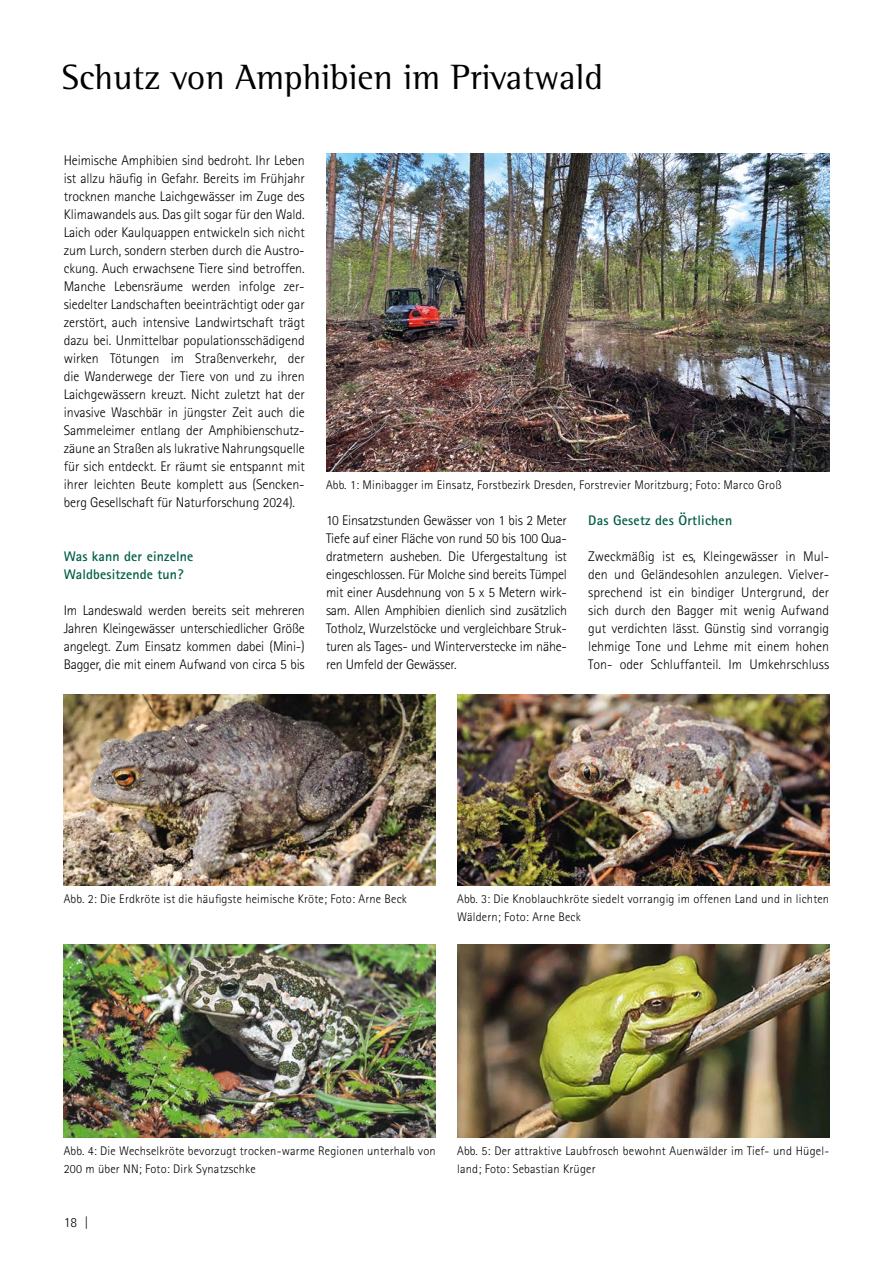
<style>
.page{position:relative;width:893px;height:1263px;background:#fff}
.page>*{position:absolute;margin:0;border:0;box-sizing:border-box;transform-origin:0 0}
.H1_Kapitelüberschrift{font:36px "Rotis Semi Serif Std";color:#000}
.Fließtext{font:300 13.95px/18px "Rotis Sans Serif Std";letter-spacing:-.015em;color:#000;text-align:justify}
.H2_Zwischenüberschrift_grün{font:700 13.95px/18px "Rotis Sans Serif Std";letter-spacing:.01em;color:#005e46}
.t1{font:300 12.45px/18px "Rotis Sans Serif Std";letter-spacing:.015em;color:#000}
</style>
<div class="page">
<img style="left:326px;top:154px;width:503px;height:317px">
<img style="left:64px;top:694px;width:372px;height:192px">
<img style="left:457px;top:694px;width:372px;height:192px">
<img style="left:64px;top:944px;width:372px;height:194px">
<img style="left:457px;top:944px;width:372px;height:194px">
<h1 class="H1_Kapitelüberschrift" style="left:62px;top:56px;width:543px">Schutz von Amphibien im Privatwald</h1>
<p class="Fließtext" style="left:64px;top:151px;width:242px">Heimische Amphibien sind bedroht. Ihr Leben ist allzu häufig in Gefahr. Bereits im Frühjahr trocknen manche Laichgewässer im Zuge des Klimawandels aus. Das gilt sogar für den Wald.<br>Laich oder Kaulquappen entwickeln sich nicht zum Lurch, sondern sterben durch die Austro&shy;ckung. Auch erwachsene Tiere sind betroffen.<br>Manche Lebensräume werden infolge zer&shy;siedelter Landschaften beeinträchtigt oder gar zerstört, auch intensive Landwirtschaft trägt dazu bei. Unmittelbar populationsschädigend wirken Tötungen im Straßenverkehr, der die Wanderwege der Tiere von und zu ihren Laichgewässern kreuzt. Nicht zuletzt hat der invasive Waschbär in jüngster Zeit auch die Sammeleimer entlang der Amphibienschutz&shy;zäune an Straßen als lukrative Nahrungsquelle für sich entdeckt. Er räumt sie entspannt mit ihrer leichten Beute komplett aus (Sencken&shy;berg Gesellschaft für Naturforschung 2024).</p>
<h3 class="H2_Zwischenüberschrift_grün" style="left:64px;top:547px;width:131px">Was kann der einzelne<br>Waldbesitzende tun?</h3>
<p class="Fließtext" style="left:64px;top:601px;width:242px">Im Landeswald werden bereits seit mehreren Jahren Kleingewässer unterschiedlicher Größe angelegt. Zum Einsatz kommen dabei (Mini-)<br>Bagger, die mit einem Aufwand von circa 5 bis</p>
<p class="t1" style="left:326px;top:476px;width:457px">Abb. 1: Minibagger im Einsatz, Forstbezirk Dresden, Forstrevier Moritzburg; Foto: Marco Groß</p>
<p class="Fließtext" style="left:326px;top:511px;width:242px">10 Einsatzstunden Gewässer von 1 bis 2 Meter Tiefe auf einer Fläche von rund 50 bis 100 Qua&shy;dratmetern ausheben. Die Ufergestaltung ist eingeschlossen. Für Molche sind bereits Tümpel mit einer Ausdehnung von 5 x 5 Metern wirk&shy;sam. Allen Amphibien dienlich sind zusätzlich Totholz, Wurzelstöcke und vergleichbare Struk&shy;turen als Tages- und Winterverstecke im nähe&shy;ren Umfeld der Gewässer.</p>
<h3 class="H2_Zwischenüberschrift_grün" style="left:588px;top:511px;width:146px">Das Gesetz des Örtlichen</h3>
<p class="Fließtext" style="left:588px;top:547px;width:242px">Zweckmäßig ist es, Kleingewässer in Mul&shy;den und Geländesohlen anzulegen. Vielver&shy;sprechend ist ein bindiger Untergrund, der sich durch den Bagger mit wenig Aufwand gut verdichten lässt. Günstig sind vorrangig lehmige Tone und Lehme mit einem hohen Ton- oder Schluffanteil. Im Umkehrschluss</p>
<p class="t1" style="left:64px;top:890px;width:345px">Abb. 2: Die Erdkröte ist die häufigste heimische Kröte; Foto: Arne Beck</p>
<p class="t1" style="left:457px;top:890px;width:374px">Abb. 3: Die Knoblauchkröte siedelt vorrangig im offenen Land und in lichten<br>Wäldern; Foto: Arne Beck</p>
<p class="t1" style="left:64px;top:1142px;width:374px">Abb. 4: Die Wechselkröte bevorzugt trocken-warme Regionen unterhalb von<br>200 m über NN; Foto: Dirk Synatzschke</p>
<p class="Fließtext" style="left:64px;top:1213px;width:27px">18 |</p>
<p class="t1" style="left:457px;top:1142px;width:374px">Abb. 5: Der attraktive Laubfrosch bewohnt Auenwälder im Tief- und Hügel&shy;land; Foto: Sebastian Krüger</p>
</div>
